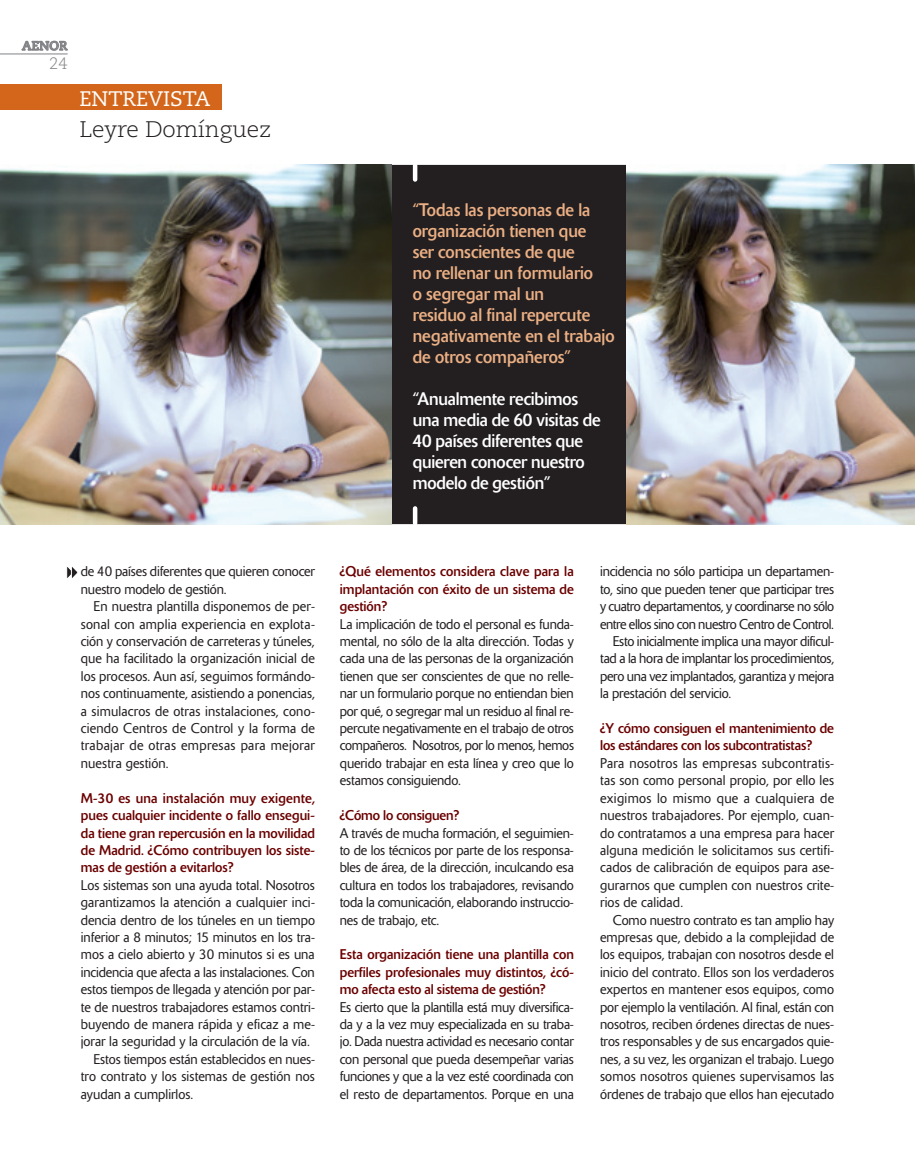
<style>
.page{position:relative;width:915px;height:1170px;background:#fff}
.page>*{position:absolute;margin:0;border:0;box-sizing:border-box;transform-origin:0 0}
.t1{font:300 22.5px "Caecilia LT Std";letter-spacing:-.005em;color:#231f20}
.t2{font:21px "Caecilia LT Std";color:#fff}
.pregunta{font:18px/21px "Delta";color:#ebaf84;scale:.94 1}
.pregunta-2{font:18px/21px "Delta";letter-spacing:-.01em;color:#fff;scale:.94 1}
.t3{font:300 16.5px "Caecilia LT Std";color:#808285}
._01_TEXTO_ENTREVISTA{font:300 13.95px/17.4px "Delta";letter-spacing:-.005em;color:#231f20;text-align:justify;scale:.96 1}
._002_PREGUNTA_GRANAT{font:13.95px/17.4px "Delta";color:#6b0101;text-align:justify;scale:.96 1}
.t4{font:700 12.75px "Caecilia LT Std";color:#808285}
</style>
<div class="page">
<svg style="left:22px;top:41px;width:46px;height:10px"></svg>
<hr style="left:0;top:54px;width:68px;height:1px;background:#808285">
<div style="left:0;top:85px;width:221px;height:25px;background:#d3661a"></div>
<svg style="left:66px;top:567px;width:12px;height:11px"></svg>
<div style="left:391px;top:165px;width:235px;height:359px;background:#231f20"></div>
<img style="left:0;top:165px;width:391px;height:359px">
<div style="left:412px;top:508px;width:5px;height:15px;background:#fff"></div>
<div style="left:412px;top:165px;width:5px;height:14px;background:#fff"></div>
<img style="left:626px;top:165px;width:288px;height:359px">
<p class="t4" style="left:22px;top:38px;width:47px">AENOR</p>
<p class="t3" style="left:49px;top:54px;width:20px">24</p>
<p class="t2" style="left:80px;top:87px;width:132px">ENTREVISTA</p>
<p class="t1" style="left:80px;top:116px;width:193px">Leyre Domínguez</p>
<p class="pregunta" style="left:412px;top:199px;width:216px">“Todas las personas de la organización tienen que<br>ser conscientes de que<br>no rellenar un formulario<br>o segregar mal un<br>residuo al final repercute negativamente en el trabajo de otros compañeros”</p>
<p class="pregunta-2" style="left:412px;top:388px;width:201px">“Anualmente recibimos una media de 60 visitas de<br>40 países diferentes que quieren conocer nuestro modelo de gestión”</p>
<p class="_01_TEXTO_ENTREVISTA" style="left:81px;top:563px;width:245px">de 40 países diferentes que quieren conocer nuestro modelo de gestión.</p>
<p class="_01_TEXTO_ENTREVISTA" style="left:81px;top:597px;width:245px;text-indent:13px">En nuestra plantilla disponemos de per&shy;sonal con amplia experiencia en explota&shy;ción y conservación de carreteras y túneles, que ha facilitado la organización inicial de los procesos. Aun así, seguimos formándo&shy;nos continuamente, asistiendo a ponencias, a simulacros de otras instalaciones, cono&shy;ciendo Centros de Control y la forma de trabajar de otras empresas para mejorar nuestra gestión.</p>
<p class="_002_PREGUNTA_GRANAT" style="left:81px;top:789px;width:245px">M-30 es una instalación muy exigente, pues cualquier incidente o fallo ensegui&shy;da tiene gran repercusión en la movilidad de Madrid. ¿Cómo contribuyen los siste&shy;mas de gestión a evitarlos?</p>
<p class="_01_TEXTO_ENTREVISTA" style="left:81px;top:876px;width:245px">Los sistemas son una ayuda total. Nosotros garantizamos la atención a cualquier inci&shy;dencia dentro de los túneles en un tiempo inferior a 8 minutos; 15 minutos en los tra&shy;mos a cielo abierto y 30 minutos si es una incidencia que afecta a las instalaciones. Con estos tiempos de llegada y atención por par&shy;te de nuestros trabajadores estamos contri&shy;buyendo de manera rápida y eficaz a me&shy;jorar la seguridad y la circulación de la vía.</p>
<p class="_01_TEXTO_ENTREVISTA" style="left:81px;top:1050px;width:245px;text-indent:13px">Estos tiempos están establecidos en nues&shy;tro contrato y los sistemas de gestión nos ayudan a cumplirlos.</p>
<p class="_002_PREGUNTA_GRANAT" style="left:340px;top:563px;width:245px">¿Qué elementos considera clave para la implantación con éxito de un sistema de gestión?</p>
<p class="_01_TEXTO_ENTREVISTA" style="left:340px;top:615px;width:245px">La implicación de todo el personal es funda&shy;mental, no sólo de la alta dirección. Todas y cada una de las personas de la organización tienen que ser conscientes de que no relle&shy;nar un formulario porque no entiendan bien por qué, o segregar mal un residuo al final re&shy;percute negativamente en el trabajo de otros compañeros. Nosotros, por lo menos, hemos querido trabajar en esta línea y creo que lo estamos consiguiendo.</p>
<p class="_002_PREGUNTA_GRANAT" style="left:340px;top:806px;width:126px">¿Cómo lo consiguen?</p>
<p class="_01_TEXTO_ENTREVISTA" style="left:340px;top:824px;width:245px">A través de mucha formación, el seguimien&shy;to de los técnicos por parte de los responsa&shy;bles de área, de la dirección, inculcando esa cultura en todos los trabajadores, revisando toda la comunicación, elaborando instruccio&shy;nes de trabajo, etc.</p>
<p class="_002_PREGUNTA_GRANAT" style="left:340px;top:945px;width:245px">Esta organización tiene una plantilla con perfiles profesionales muy distintos, ¿có&shy;mo afecta esto al sistema de gestión?</p>
<p class="_01_TEXTO_ENTREVISTA" style="left:340px;top:998px;width:245px">Es cierto que la plantilla está muy diversifica&shy;da y a la vez muy especializada en su traba&shy;jo. Dada nuestra actividad es necesario contar con personal que pueda desempeñar varias funciones y que a la vez esté coordinada con el resto de departamentos. Porque en una</p>
<p class="_01_TEXTO_ENTREVISTA" style="left:600px;top:563px;width:245px">incidencia no sólo participa un departamen&shy;to, sino que pueden tener que participar tres y cuatro departamentos, y coordinarse no sólo entre ellos sino con nuestro Centro de Control.</p>
<p class="_01_TEXTO_ENTREVISTA" style="left:600px;top:632px;width:245px;text-indent:13px">Esto inicialmente implica una mayor dificul&shy;tad a la hora de implantar los procedimientos, pero una vez implantados, garantiza y mejora la prestación del servicio.</p>
<p class="_002_PREGUNTA_GRANAT" style="left:600px;top:719px;width:245px">¿Y cómo consiguen el mantenimiento de los estándares con los subcontratistas?</p>
<p class="_01_TEXTO_ENTREVISTA" style="left:600px;top:754px;width:245px">Para nosotros las empresas subcontratis&shy;tas son como personal propio, por ello les exigimos lo mismo que a cualquiera de nuestros trabajadores. Por ejemplo, cuan&shy;do contratamos a una empresa para hacer alguna medición le solicitamos sus certifi&shy;cados de calibración de equipos para ase&shy;gurarnos que cumplen con nuestros crite&shy;rios de calidad.</p>
<p class="_01_TEXTO_ENTREVISTA" style="left:600px;top:911px;width:245px;text-indent:13px">Como nuestro contrato es tan amplio hay empresas que, debido a la complejidad de los equipos, trabajan con nosotros desde el inicio del contrato. Ellos son los verdaderos expertos en mantener esos equipos, como por ejemplo la ventilación. Al final, están con nosotros, reciben órdenes directas de nues&shy;tros responsables y de sus encargados quie&shy;nes, a su vez, les organizan el trabajo. Luego somos nosotros quienes supervisamos las órdenes de trabajo que ellos han ejecutado</p>
</div>
